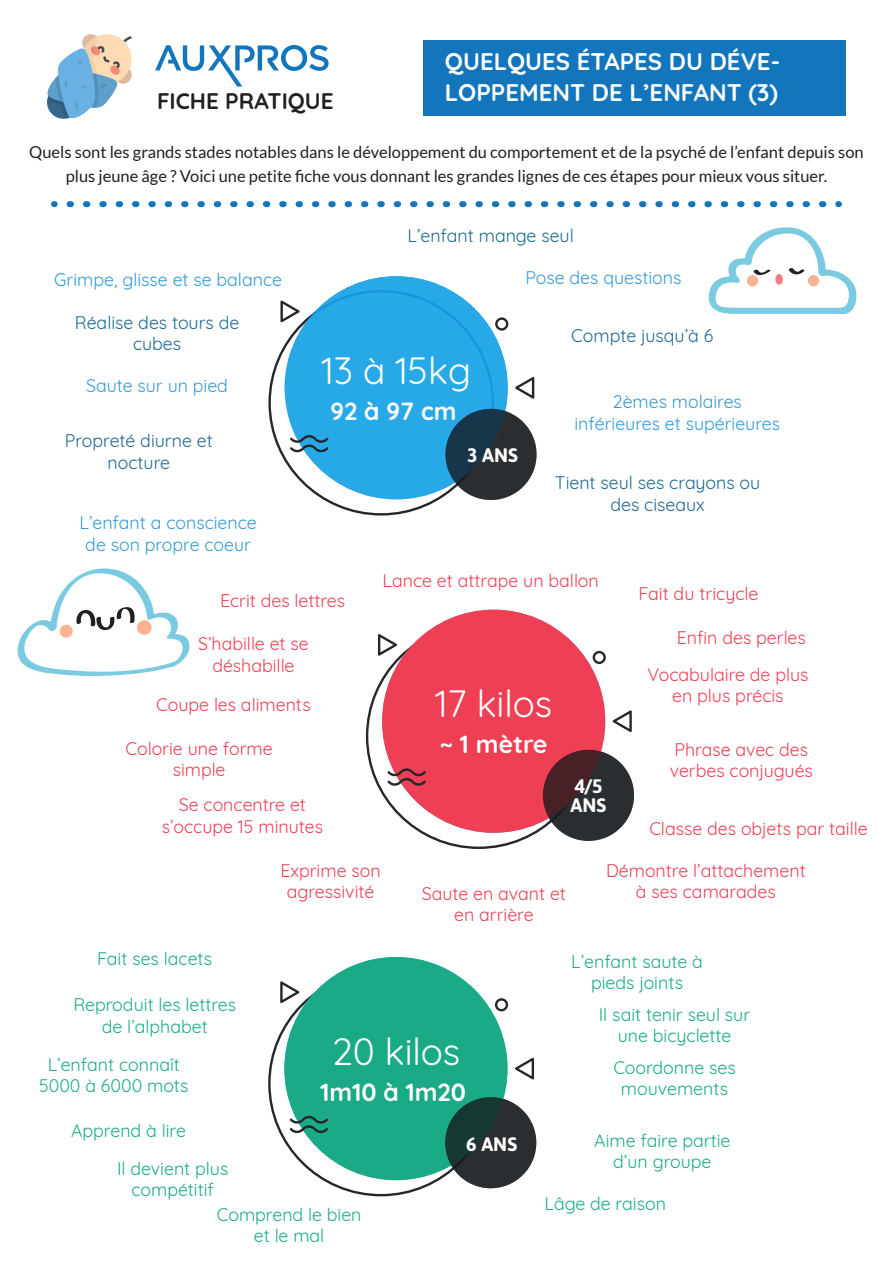
<style>
.page{position:relative;width:893px;height:1263px;background:#fff}
.page>*{position:absolute;margin:0;border:0;box-sizing:border-box;transform-origin:0 0}
.t1{font:37.05px "Quicksand";color:#fff}
.t2{font:700 24.75px "Quicksand";color:#fff}
.t3{font:700 24px/31.5px "Quicksand";color:#fff}
.t4{font:700 22.5px "Quicksand";color:#231f20}
.t5{font:700 19.5px/19.5px "Asap";color:#fff}
.t6{font:17.85px/21.3px "Quicksand";color:#ee3f54;text-align:center}
.t7{font:17.85px/21.3px "Quicksand";color:#1aab86;text-align:center}
.t8{font:17.85px/21.3px "Quicksand";color:#3499d5;text-align:center}
.t9{font:17.85px/21.3px "Quicksand";color:#1e6891;text-align:center}
.t10{font:16.5px/24px "Lato";color:#231f20;text-align:center}
</style>
<div class="page">
<svg style="left:70px;top:201px;width:757px;height:6px"></svg>
<svg style="left:155px;top:45px;width:174px;height:42px"></svg>
<div style="left:424px;top:41px;width:422px;height:75px;background:#1375bb"></div>
<svg style="left:17px;top:568px;width:173px;height:108px"></svg>
<div style="left:60px;top:625px;width:13px;height:13px;background:#f9b392;border-radius:50%"></div>
<div style="left:137px;top:620px;width:15px;height:15px;background:#f9b392;border-radius:50%"></div>
<svg style="left:708px;top:227px;width:149px;height:88px"></svg>
<div style="left:775px;top:274px;width:8px;height:11px;background:#f37d7d;border-radius:50%"></div>
<svg style="left:268px;top:290px;width:226px;height:225px"></svg>
<div style="left:285px;top:276px;width:223px;height:223px;background:#27a9e8;border-radius:50%"></div>
<svg style="left:445px;top:409px;width:92px;height:91px;background:#24323b"></svg>
<svg style="left:290px;top:435px;width:38px;height:17px"></svg>
<svg style="left:495px;top:317px;width:13px;height:14px"></svg>
<svg style="left:515px;top:377px;width:19px;height:22px"></svg>
<svg style="left:280px;top:300px;width:20px;height:22px"></svg>
<svg style="left:366px;top:623px;width:225px;height:226px"></svg>
<div style="left:382px;top:610px;width:223px;height:223px;background:#ee3f54;border-radius:50%"></div>
<svg style="left:543px;top:750px;width:91px;height:91px;background:#35292d"></svg>
<svg style="left:387px;top:768px;width:39px;height:18px"></svg>
<svg style="left:593px;top:651px;width:13px;height:13px"></svg>
<svg style="left:613px;top:710px;width:19px;height:22px"></svg>
<svg style="left:378px;top:634px;width:19px;height:22px"></svg>
<svg style="left:268px;top:971px;width:226px;height:225px"></svg>
<div style="left:284px;top:957px;width:223px;height:223px;background:#1aab86;border-radius:50%"></div>
<svg style="left:445px;top:1097px;width:91px;height:91px;background:#243131"></svg>
<svg style="left:290px;top:1116px;width:38px;height:17px"></svg>
<svg style="left:495px;top:998px;width:13px;height:13px"></svg>
<svg style="left:515px;top:1058px;width:19px;height:21px"></svg>
<svg style="left:280px;top:981px;width:19px;height:22px"></svg>
<svg style="left:47px;top:34px;width:85px;height:85px"></svg>
<p class="t4" style="left:157px;top:83px;width:178px">FICHE PRATIQUE</p>
<h3 class="t3" style="left:445px;top:43px;width:337px">QUELQUES ÉTAPES DU DÉVE-<br>LOPPEMENT DE L’ENFANT (3)</h3>
<p class="t10" style="left:29px;top:140px;width:836px">Quels sont les grands stades notables dans le développement du comportement et de la psyché de l’enfant depuis son plus jeune âge ? Voici une petite fiche vous donnant les grandes lignes de ces étapes pour mieux vous situer.</p>
<p class="t8" style="left:54px;top:267px;width:229px">Grimpe, glisse et se balance</p>
<p class="t9" style="left:75px;top:310px;width:166px">Réalise des tours de cubes</p>
<p class="t8" style="left:86px;top:373px;width:143px">Saute sur un pied</p>
<p class="t9" style="left:65px;top:428px;width:149px">Propreté diurne et nocture</p>
<p class="t8" style="left:80px;top:511px;width:179px">L’enfant a conscience de son propre coeur</p>
<p class="t9" style="left:408px;top:224px;width:168px">L’enfant mange seul</p>
<p class="t8" style="left:525px;top:265px;width:157px">Pose des questions</p>
<h1 class="t1" style="left:321px;top:342px;width:151px">13 à 15kg</h1>
<h2 class="t2" style="left:330px;top:391px;width:127px">92 à 97 cm</h2>
<p class="t5" style="left:467px;top:445px;width:52px">3 ANS</p>
<p class="t9" style="left:571px;top:323px;width:143px">Compte jusqu’à 6</p>
<p class="t8" style="left:574px;top:390px;width:207px">2èmes molaires inférieures et supérieures</p>
<p class="t9" style="left:555px;top:471px;width:207px">Tient seul ses crayons ou des ciseaux</p>
<p class="t6" style="left:383px;top:568px;width:218px">Lance et attrape un ballon</p>
<p class="t6" style="left:638px;top:581px;width:121px">Fait du tricycle</p>
<p class="t6" style="left:220px;top:588px;width:127px">Ecrit des lettres</p>
<p class="t6" style="left:198px;top:631px;width:112px">S’habille et se déshabille</p>
<p class="t6" style="left:156px;top:692px;width:156px">Coupe les aliments</p>
<p class="t6" style="left:126px;top:736px;width:149px">Colorie une forme simple</p>
<p class="t6" style="left:162px;top:793px;width:163px">Se concentre et s’occupe 15 minutes</p>
<p class="t6" style="left:280px;top:858px;width:102px">Exprime son agressivité</p>
<p class="t6" style="left:677px;top:625px;width:130px">Enfin des perles</p>
<p class="t6" style="left:647px;top:662px;width:163px">Vocabulaire de plus en plus précis</p>
<h1 class="t1" style="left:435px;top:675px;width:118px">17 kilos</h1>
<h2 class="t2" style="left:440px;top:724px;width:109px">~ 1 mètre</h2>
<p class="t6" style="left:670px;top:737px;width:145px;text-align:left">Phrase avec des verbes conjugués</p>
<p class="t5" style="left:571px;top:775px;width:37px">4/5<br>ANS</p>
<p class="t6" style="left:649px;top:816px;width:220px">Classe des objets par taille</p>
<p class="t6" style="left:606px;top:858px;width:201px">Démontre l’attachement à ses camarades</p>
<p class="t6" style="left:422px;top:881px;width:145px">Saute en avant et en arrière</p>
<p class="t7" style="left:97px;top:946px;width:117px">Fait ses lacets</p>
<p class="t7" style="left:571px;top:949px;width:133px">L’enfant saute à pieds joints</p>
<p class="t7" style="left:599px;top:1002px;width:153px">Il sait tenir seul sur une bicyclette</p>
<p class="t7" style="left:613px;top:1055px;width:124px">Coordonne ses mouvements</p>
<p class="t7" style="left:594px;top:1128px;width:138px">Aime faire partie d’un groupe</p>
<p class="t7" style="left:545px;top:1191px;width:123px">Lâge de raison</p>
<p class="t7" style="left:73px;top:992px;width:164px">Reproduit les lettres de l’alphabet</p>
<p class="t7" style="left:39px;top:1052px;width:151px">L’enfant connaît<br>5000 à 6000 mots</p>
<p class="t7" style="left:117px;top:1110px;width:113px;line-height:37.5px;text-align:left;text-indent:-46px">Apprend à lire<br>Il devient plus</p>
<p class="t7" style="left:131px;top:1177px;width:84px">compétitif</p>
<p class="t7" style="left:217px;top:1202px;width:146px">Comprend le bien et le mal</p>
<h1 class="t1" style="left:332px;top:1022px;width:130px">20 kilos</h1>
<h2 class="t2" style="left:321px;top:1071px;width:147px">1m10 à 1m20</h2>
<p class="t5" style="left:466px;top:1133px;width:52px">6 ANS</p>
</div>
